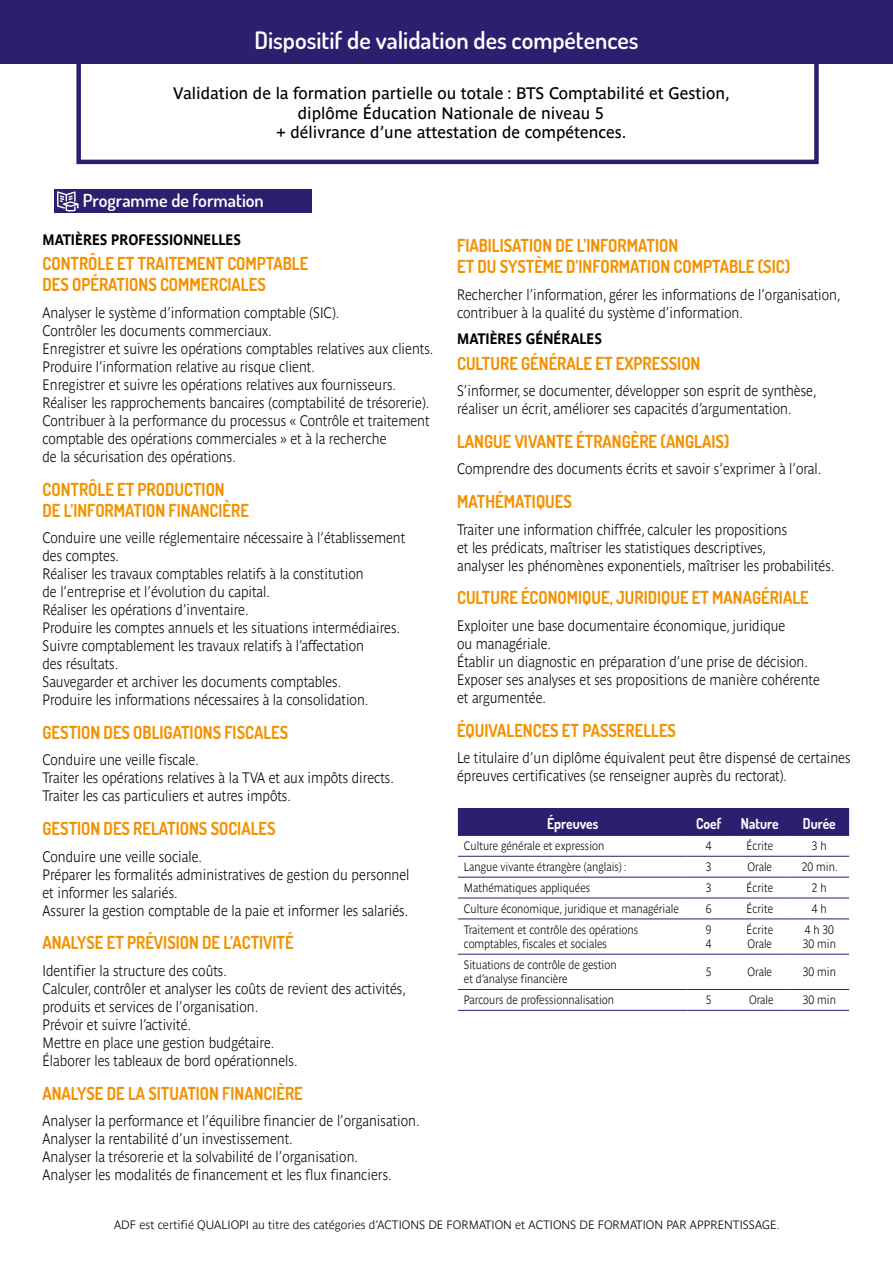
<style>
.page{position:relative;width:893px;height:1263px;background:#fff}
.page>*{position:absolute;margin:0;border:0;box-sizing:border-box;transform-origin:0 0}
.t1{font:600 24px "Dosis";color:#fff}
.t2{font:700 18px/21px "Dosis";color:#f39200;scale:.9 1}
.t3{font:600 18px "Dosis";color:#fff}
.t4{font:16.5px/19.8px "Parisine";color:#000;text-align:center}
.t5{font:700 15px/18px "Parisine Clair";color:#000;scale:.9 1}
.t6{font:700 15px "Parisine";color:#000;scale:.9 1}
.t7{font:700 15px "Dosis";color:#fff;scale:.9 1}
.t8{font:700 12px/14.4px "Parisine Clair";color:#000;scale:.9 1}
.t9{font:700 12px "Parisine Clair";color:#000}
</style>
<div class="page">
<div style="left:0;top:0;width:893px;height:64px;background:#2a206f"></div>
<div style="left:76px;top:53px;width:743px;height:111px;border:5px solid #2a206f"></div>
<div style="left:54px;top:189px;width:257px;height:23px;background:#2a206f"></div>
<svg style="left:57px;top:191px;width:22px;height:20px"></svg>
<div style="left:458px;top:808px;width:391px;height:27px;background:#2a206f"></div>
<hr style="left:458px;top:835px;width:229px;height:1px;background:#2a206f">
<hr style="left:687px;top:835px;width:43px;height:1px;background:#2a206f">
<hr style="left:730px;top:835px;width:60px;height:1px;background:#2a206f">
<hr style="left:790px;top:835px;width:59px;height:1px;background:#2a206f">
<hr style="left:458px;top:856px;width:229px;height:1px;background:#2a206f">
<hr style="left:687px;top:856px;width:43px;height:1px;background:#2a206f">
<hr style="left:730px;top:856px;width:60px;height:1px;background:#2a206f">
<hr style="left:790px;top:856px;width:59px;height:1px;background:#2a206f">
<hr style="left:458px;top:877px;width:229px;height:1px;background:#2a206f">
<hr style="left:687px;top:877px;width:43px;height:1px;background:#2a206f">
<hr style="left:730px;top:877px;width:60px;height:1px;background:#2a206f">
<hr style="left:790px;top:877px;width:59px;height:1px;background:#2a206f">
<hr style="left:458px;top:898px;width:229px;height:1px;background:#2a206f">
<hr style="left:687px;top:898px;width:43px;height:1px;background:#2a206f">
<hr style="left:730px;top:898px;width:60px;height:1px;background:#2a206f">
<hr style="left:790px;top:898px;width:59px;height:1px;background:#2a206f">
<hr style="left:458px;top:918px;width:229px;height:1px;background:#2a206f">
<hr style="left:687px;top:918px;width:43px;height:1px;background:#2a206f">
<hr style="left:730px;top:918px;width:60px;height:1px;background:#2a206f">
<hr style="left:790px;top:918px;width:59px;height:1px;background:#2a206f">
<hr style="left:458px;top:954px;width:229px;height:1px;background:#2a206f">
<hr style="left:687px;top:954px;width:43px;height:1px;background:#2a206f">
<hr style="left:730px;top:954px;width:60px;height:1px;background:#2a206f">
<hr style="left:790px;top:954px;width:59px;height:1px;background:#2a206f">
<hr style="left:458px;top:989px;width:229px;height:1px;background:#2a206f">
<hr style="left:687px;top:989px;width:43px;height:1px;background:#2a206f">
<hr style="left:730px;top:989px;width:60px;height:1px;background:#2a206f">
<hr style="left:790px;top:989px;width:59px;height:1px;background:#2a206f">
<hr style="left:458px;top:1010px;width:229px;height:1px;background:#2a206f">
<hr style="left:687px;top:1010px;width:43px;height:1px;background:#2a206f">
<hr style="left:730px;top:1010px;width:60px;height:1px;background:#2a206f">
<hr style="left:790px;top:1010px;width:59px;height:1px;background:#2a206f">
<h1 class="t1" style="left:254px;top:31px;width:386px">Dispositif de validation des compétences</h1>
<p class="t4" style="left:173px;top:83px;width:558px">Validation de la formation partielle ou totale : BTS Comptabilité et Gestion, diplôme Éducation Nationale de niveau 5<br>+ délivrance d’une attestation de compétences.</p>
<p class="t3" style="left:83px;top:194px;width:183px">Programme de formation</p>
<p class="t6" style="left:43px;top:231px;width:222px">MATIÈRES PROFESSIONNELLES</p>
<p class="t2" style="left:43px;top:253px;width:297px">CONTRÔLE ET TRAITEMENT COMPTABLE<br>DES OPÉRATIONS COMMERCIALES</p>
<p class="t5" style="left:43px;top:304px;width:436px">Analyser le système d’information comptable (SIC).<br>Contrôler les documents commerciaux.<br>Enregistrer et suivre les opérations comptables relatives aux clients.<br>Produire l’information relative au risque client.<br>Enregistrer et suivre les opérations relatives aux fournisseurs.<br>Réaliser les rapprochements bancaires (comptabilité de trésorerie).<br>Contribuer à la performance du processus « Contrôle et traitement comptable des opérations commerciales » et à la recherche<br>de la sécurisation des opérations.</p>
<p class="t2" style="left:43px;top:478px;width:231px">CONTRÔLE ET PRODUCTION<br>DE L’INFORMATION FINANCIÈRE</p>
<p class="t5" style="left:43px;top:529px;width:405px">Conduire une veille réglementaire nécessaire à l’établissement des comptes.<br>Réaliser les travaux comptables relatifs à la constitution<br>de l’entreprise et l’évolution du capital.<br>Réaliser les opérations d’inventaire.<br>Produire les comptes annuels et les situations intermédiaires.<br>Suivre comptablement les travaux relatifs à l’affectation<br>des résultats.<br>Sauvegarder et archiver les documents comptables.<br>Produire les informations nécessaires à la consolidation.</p>
<p class="t2" style="left:43px;top:722px;width:275px">GESTION DES OBLIGATIONS FISCALES</p>
<p class="t5" style="left:43px;top:751px;width:392px">Conduire une veille fiscale.<br>Traiter les opérations relatives à la TVA et aux impôts directs.<br>Traiter les cas particuliers et autres impôts.</p>
<p class="t2" style="left:43px;top:818px;width:260px">GESTION DES RELATIONS SOCIALES</p>
<p class="t5" style="left:43px;top:847px;width:409px">Conduire une veille sociale.<br>Préparer les formalités administratives de gestion du personnel et informer les salariés.<br>Assurer la gestion comptable de la paie et informer les salariés.</p>
<p class="t2" style="left:43px;top:932px;width:281px">ANALYSE ET PRÉVISION DE L’ACTIVITÉ</p>
<p class="t5" style="left:43px;top:962px;width:405px">Identifier la structure des coûts.<br>Calculer, contrôler et analyser les coûts de revient des activités, produits et services de l’organisation.<br>Prévoir et suivre l’activité.<br>Mettre en place une gestion budgétaire.<br>Élaborer les tableaux de bord opérationnels.</p>
<p class="t2" style="left:43px;top:1082px;width:291px">ANALYSE DE LA SITUATION FINANCIÈRE</p>
<p class="t5" style="left:43px;top:1112px;width:421px">Analyser la performance et l’équilibre financier de l’organisation.<br>Analyser la rentabilité d’un investissement.<br>Analyser la trésorerie et la solvabilité de l’organisation.<br>Analyser les modalités de financement et les flux financiers.</p>
<p class="t2" style="left:457px;top:235px;width:372px">FIABILISATION DE L’INFORMATION<br>ET DU SYSTÈME D’INFORMATION COMPTABLE (SIC)</p>
<p class="t5" style="left:457px;top:286px;width:428px">Rechercher l’information, gérer les informations de l’organisation, contribuer à la qualité du système d’information.</p>
<p class="t6" style="left:457px;top:331px;width:163px">MATIÈRES GÉNÉRALES</p>
<p class="t2" style="left:457px;top:352px;width:272px">CULTURE GÉNÉRALE ET EXPRESSION</p>
<p class="t5" style="left:457px;top:382px;width:401px">S’informer, se documenter, développer son esprit de synthèse, réaliser un écrit, améliorer ses capacités d’argumentation.</p>
<p class="t2" style="left:457px;top:431px;width:304px">LANGUE VIVANTE ÉTRANGÈRE (ANGLAIS)</p>
<p class="t5" style="left:457px;top:460px;width:406px">Comprendre des documents écrits et savoir s’exprimer à l’oral.</p>
<p class="t2" style="left:457px;top:491px;width:129px">MATHÉMATIQUES</p>
<p class="t5" style="left:457px;top:520px;width:421px">Traiter une information chiffrée, calculer les propositions<br>et les prédicats, maîtriser les statistiques descriptives,<br>analyser les phénomènes exponentiels, maîtriser les probabilités.</p>
<p class="t2" style="left:457px;top:587px;width:392px">CULTURE ÉCONOMIQUE, JURIDIQUE ET MANAGÉRIALE</p>
<p class="t5" style="left:457px;top:617px;width:405px">Exploiter une base documentaire économique, juridique<br>ou managériale.<br>Établir un diagnostic en préparation d’une prise de décision.<br>Exposer ses analyses et ses propositions de manière cohérente et argumentée.</p>
<p class="t2" style="left:457px;top:720px;width:245px">ÉQUIVALENCES ET PASSERELLES</p>
<p class="t5" style="left:457px;top:749px;width:439px">Le titulaire d’un diplôme équivalent peut être dispensé de certaines épreuves certificatives (se renseigner auprès du rectorat).</p>
<p class="t7" style="left:547px;top:815px;width:58px">Épreuves</p>
<p class="t7" style="left:696px;top:815px;width:30px">Coef</p>
<p class="t7" style="left:741px;top:815px;width:43px">Nature</p>
<p class="t7" style="left:803px;top:815px;width:38px">Durée</p>
<p class="t8" style="left:464px;top:839px;width:158px">Culture générale et expression</p>
<p class="t8" style="left:706px;top:839px;width:8px">4</p>
<p class="t8" style="left:746px;top:839px;width:31px">Écrite</p>
<p class="t8" style="left:812px;top:839px;width:18px">3 h</p>
<p class="t8" style="left:464px;top:860px;width:182px">Langue vivante étrangère (anglais) :</p>
<p class="t8" style="left:706px;top:860px;width:8px">3</p>
<p class="t8" style="left:748px;top:860px;width:29px">Orale</p>
<p class="t8" style="left:802px;top:860px;width:42px">20 min.</p>
<p class="t8" style="left:464px;top:881px;width:142px">Mathématiques appliquées</p>
<p class="t8" style="left:706px;top:881px;width:8px">3</p>
<p class="t8" style="left:746px;top:881px;width:31px">Écrite</p>
<p class="t8" style="left:812px;top:881px;width:18px">2 h</p>
<p class="t8" style="left:464px;top:901px;width:240px">Culture économique, juridique et managériale</p>
<p class="t8" style="left:706px;top:901px;width:8px">6</p>
<p class="t8" style="left:746px;top:901px;width:31px">Écrite</p>
<p class="t8" style="left:812px;top:901px;width:18px">4 h</p>
<p class="t8" style="left:464px;top:922px;width:195px">Traitement et contrôle des opérations comptables, fiscales et sociales</p>
<p class="t8" style="left:706px;top:922px;width:8px">9<br>4</p>
<p class="t8" style="left:746px;top:922px;width:31px">Écrite<br>Orale</p>
<p class="t8" style="left:803px;top:922px;width:38px">4 h 30<br>30 min</p>
<p class="t8" style="left:464px;top:958px;width:171px">Situations de contrôle de gestion et d’analyse financière</p>
<p class="t8" style="left:706px;top:965px;width:8px">5</p>
<p class="t8" style="left:748px;top:965px;width:29px">Orale</p>
<p class="t8" style="left:803px;top:965px;width:38px">30 min</p>
<p class="t8" style="left:464px;top:993px;width:168px">Parcours de professionnalisation</p>
<p class="t8" style="left:706px;top:993px;width:8px">5</p>
<p class="t8" style="left:749px;top:993px;width:29px">Orale</p>
<p class="t8" style="left:803px;top:993px;width:38px">30 min</p>
<p class="t9" style="left:114px;top:1218px;width:667px">ADF est certifié QUALIOPI au titre des catégories d’ACTIONS DE FORMATION et ACTIONS DE FORMATION PAR APPRENTISSAGE.</p>
</div>
